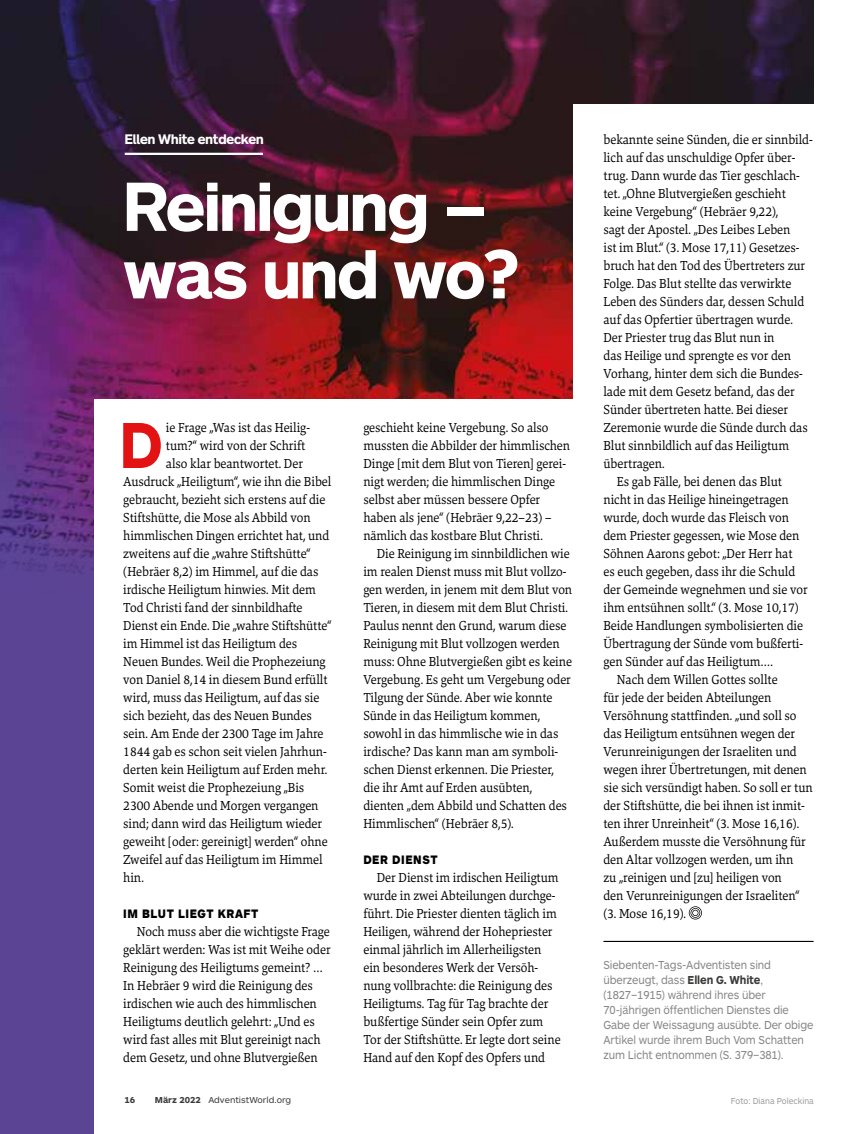
<style>
.page{position:relative;width:864px;height:1134px;background:#fff}
.page>*{position:absolute;margin:0;border:0;box-sizing:border-box;transform-origin:0 0}
.t1{font:700 67.5px/67.5px "ARS Maquette Pro";color:#fff}
.t2{font:700 67.5px "ARS Maquette Pro";color:#e41313;scale:.9 1}
.t3{font:13.5px/18px "Danton";color:#000;scale:.9 1}
.t4{font:700 13.5px "ARS Maquette Pro";color:#fff}
.t5{font:900 12.75px "ARS Maquette Pro";letter-spacing:.05em;color:#000;scale:.9 1}
.t6{font:12px/15px "ARS Maquette Pro";letter-spacing:-.01em;color:#878786;scale:.9 1}
.t7{font:9px "ARS Maquette Pro";letter-spacing:.035em;color:#3c3c3b}
.t8{font:9px "ARS Maquette Pro";color:#9d9d9c;scale:.9 1}
.t9{font:700 9px "ARS Maquette Pro";color:#3c3c3b}
.s1{font-weight:700;color:#3c3c3b}
.s2{font-weight:700}
</style>
<div class="page">
<div style="left:0;top:0;width:814px;height:1134px;background:#5c4495"></div>
<img style="left:0;top:0;width:814px;height:600px">
<div style="left:95px;top:400px;width:757px;height:734px;background:#fff"></div>
<hr style="left:125px;top:153px;width:138px;height:2px;background:#fff">
<div style="left:574px;top:105px;width:278px;height:298px;background:#fff"></div>
<hr style="left:603px;top:941px;width:211px;height:1px;background:#000">
<svg style="left:689px;top:906px;width:13px;height:14px"></svg>
<p class="t4" style="left:125px;top:133px;width:140px">Ellen White entdecken</p>
<p class="t3" style="left:603px;top:131px;width:234px">bekannte seine Sünden, die er sinnbild-</p>
<p class="t3" style="left:603px;top:149px;width:215px">lich auf das unschuldige Opfer über-</p>
<p class="t3" style="left:603px;top:167px;width:220px">trug. Dann wurde das Tier geschlach-</p>
<p class="t3" style="left:603px;top:185px;width:204px">tet. „Ohne Blutvergießen geschieht</p>
<p class="t3" style="left:603px;top:203px;width:196px">keine Vergebung“ (Hebräer 9,22),</p>
<p class="t3" style="left:603px;top:221px;width:209px">sagt der Apostel. „Des Leibes Leben</p>
<p class="t3" style="left:603px;top:239px;width:219px">ist im Blut.“ (3. Mose 17,11) Gesetzes-</p>
<p class="t3" style="left:603px;top:257px;width:226px">bruch hat den Tod des Übertreters zur</p>
<p class="t3" style="left:603px;top:275px;width:210px">Folge. Das Blut stellte das verwirkte</p>
<p class="t3" style="left:603px;top:293px;width:225px">Leben des Sünders dar, dessen Schuld</p>
<p class="t3" style="left:603px;top:311px;width:212px">auf das Opfertier übertragen wurde.</p>
<p class="t3" style="left:603px;top:329px;width:191px">Der Priester trug das Blut nun in</p>
<p class="t3" style="left:603px;top:347px;width:210px">das Heilige und sprengte es vor den</p>
<p class="t3" style="left:603px;top:365px;width:223px">Vorhang, hinter dem sich die Bundes-</p>
<p class="t3" style="left:603px;top:383px;width:214px">lade mit dem Gesetz befand, das der</p>
<p class="t3" style="left:603px;top:401px;width:207px">Sünder übertreten hatte. Bei dieser</p>
<p class="t3" style="left:603px;top:419px;width:228px">Zeremonie wurde die Sünde durch das</p>
<p class="t3" style="left:603px;top:437px;width:208px">Blut sinnbildlich auf das Heiligtum</p>
<p class="t3" style="left:603px;top:455px;width:69px">übertragen.</p>
<p class="t3" style="left:617px;top:473px;width:185px">Es gab Fälle, bei denen das Blut</p>
<p class="t3" style="left:603px;top:491px;width:207px">nicht in das Heilige hineingetragen</p>
<p class="t3" style="left:603px;top:509px;width:208px">wurde, doch wurde das Fleisch von</p>
<p class="t3" style="left:603px;top:527px;width:219px">dem Priester gegessen, wie Mose den</p>
<p class="t3" style="left:603px;top:545px;width:211px">Söhnen Aarons gebot: „Der Herr hat</p>
<p class="t3" style="left:603px;top:563px;width:214px">es euch gegeben, dass ihr die Schuld</p>
<p class="t3" style="left:603px;top:581px;width:228px">der Gemeinde wegnehmen und sie vor</p>
<p class="t3" style="left:603px;top:599px;width:218px">ihm entsühnen sollt.“ (3. Mose 10,17)</p>
<p class="t3" style="left:603px;top:617px;width:223px">Beide Handlungen symbolisierten die</p>
<p class="t3" style="left:603px;top:635px;width:223px">Übertragung der Sünde vom bußferti-</p>
<p class="t3" style="left:603px;top:653px;width:190px">gen Sünder auf das Heiligtum….</p>
<p class="t3" style="left:617px;top:671px;width:180px">Nach dem Willen Gottes sollte</p>
<p class="t3" style="left:603px;top:689px;width:188px">für jede der beiden Abteilungen</p>
<p class="t3" style="left:603px;top:707px;width:216px">Versöhnung stattfinden. „und soll so</p>
<p class="t3" style="left:603px;top:725px;width:215px">das Heiligtum entsühnen wegen der</p>
<p class="t3" style="left:603px;top:743px;width:216px">Verunreinigungen der Israeliten und</p>
<p class="t3" style="left:603px;top:761px;width:227px">wegen ihrer Übertretungen, mit denen</p>
<p class="t3" style="left:603px;top:779px;width:234px">sie sich versündigt haben. So soll er tun</p>
<p class="t3" style="left:603px;top:797px;width:225px">der Stiftshütte, die bei ihnen ist inmit-</p>
<p class="t3" style="left:603px;top:815px;width:219px">ten ihrer Unreinheit“ (3. Mose 16,16).</p>
<p class="t3" style="left:603px;top:833px;width:226px">Außerdem musste die Versöhnung für</p>
<p class="t3" style="left:603px;top:851px;width:212px">den Altar vollzogen werden, um ihn</p>
<p class="t3" style="left:603px;top:869px;width:200px">zu „reinigen und [zu] heiligen von</p>
<p class="t3" style="left:603px;top:887px;width:219px">den Verunreinigungen der Israeliten“</p>
<p class="t3" style="left:603px;top:905px;width:93px">(3. Mose 16,19).</p>
<h1 class="t1" style="left:124px;top:175px;width:398px">Reinigung – was und wo?</h1>
<h1 class="t2" style="left:119px;top:412px;width:50px">D</h1>
<p class="t3" style="left:166px;top:419px;width:162px">ie Frage „Was ist das Heilig-</p>
<p class="t3" style="left:363px;top:419px;width:231px">geschieht keine Vergebung. So also mussten die Abbilder der himmlischen Dinge [mit dem Blut von Tieren] gerei&shy;nigt werden; die himmlischen Dinge selbst aber müssen bessere Opfer haben als jene“ (Hebräer 9,22–23) – nämlich das kostbare Blut Christi.</p>
<p class="t3" style="left:363px;top:545px;width:233px;text-indent:13px">Die Reinigung im sinnbildlichen wie im realen Dienst muss mit Blut vollzo&shy;gen werden, in jenem mit dem Blut von Tieren, in diesem mit dem Blut Christi.<br>Paulus nennt den Grund, warum diese Reinigung mit Blut vollzogen werden muss: Ohne Blutvergießen gibt es keine Vergebung. Es geht um Vergebung oder Tilgung der Sünde. Aber wie konnte Sünde in das Heiligtum kommen, sowohl in das himmlische wie in das irdische? Das kann man am symboli&shy;schen Dienst erkennen. Die Priester, die ihr Amt auf Erden ausübten, dienten „dem Abbild und Schatten des Himmlischen“ (Hebräer 8,5).</p>
<p class="t5" style="left:363px;top:853px;width:84px">DER DIENST</p>
<p class="t3" style="left:363px;top:869px;width:221px;text-indent:14px">Der Dienst im irdischen Heiligtum wurde in zwei Abteilungen durchge&shy;führt. Die Priester dienten täglich im Heiligen, während der Hohepriester einmal jährlich im Allerheiligsten ein besonderes Werk der Versöh&shy;nung vollbrachte: die Reinigung des Heiligtums. Tag für Tag brachte der bußfertige Sünder sein Opfer zum Tor der Stiftshütte. Er legte dort seine Hand auf den Kopf des Opfers und</p>
<p class="t3" style="left:166px;top:437px;width:156px">tum?“ wird von der Schrift</p>
<p class="t3" style="left:166px;top:455px;width:154px">also klar beantwortet. Der</p>
<p class="t3" style="left:123px;top:473px;width:233px">Ausdruck „Heiligtum“, wie ihn die Bibel</p>
<p class="t3" style="left:123px;top:491px;width:226px">gebraucht, bezieht sich erstens auf die</p>
<p class="t3" style="left:123px;top:509px;width:210px">Stiftshütte, die Mose als Abbild von</p>
<p class="t3" style="left:123px;top:527px;width:230px">himmlischen Dingen errichtet hat, und</p>
<p class="t3" style="left:123px;top:545px;width:210px">zweitens auf die „wahre Stiftshütte“</p>
<p class="t3" style="left:123px;top:563px;width:218px">(Hebräer 8,2) im Himmel, auf die das</p>
<p class="t3" style="left:123px;top:581px;width:215px">irdische Heiligtum hinwies. Mit dem</p>
<p class="t3" style="left:123px;top:599px;width:201px">Tod Christi fand der sinnbildhafte</p>
<p class="t3" style="left:123px;top:617px;width:233px">Dienst ein Ende. Die „wahre Stiftshütte“</p>
<p class="t3" style="left:123px;top:635px;width:195px">im Himmel ist das Heiligtum des</p>
<p class="t3" style="left:123px;top:653px;width:226px">Neuen Bundes. Weil die Prophezeiung</p>
<p class="t3" style="left:123px;top:671px;width:228px">von Daniel 8,14 in diesem Bund erfüllt</p>
<p class="t3" style="left:123px;top:689px;width:220px">wird, muss das Heiligtum, auf das sie</p>
<p class="t3" style="left:123px;top:707px;width:211px">sich bezieht, das des Neuen Bundes</p>
<p class="t3" style="left:123px;top:725px;width:224px">sein. Am Ende der 2300 Tage im Jahre</p>
<p class="t3" style="left:123px;top:743px;width:228px">1844 gab es schon seit vielen Jahrhun-</p>
<p class="t3" style="left:123px;top:761px;width:228px">derten kein Heiligtum auf Erden mehr.</p>
<p class="t3" style="left:123px;top:779px;width:203px">Somit weist die Prophezeiung „Bis</p>
<p class="t3" style="left:123px;top:797px;width:218px">2300 Abende und Morgen vergangen</p>
<p class="t3" style="left:123px;top:815px;width:223px">sind; dann wird das Heiligtum wieder</p>
<p class="t3" style="left:123px;top:833px;width:229px">geweiht [oder: gereinigt] werden“ ohne</p>
<p class="t3" style="left:123px;top:851px;width:223px">Zweifel auf das Heiligtum im Himmel</p>
<p class="t3" style="left:123px;top:869px;width:24px">hin.</p>
<p class="t5" style="left:123px;top:907px;width:152px">IM BLUT LIEGT KRAFT</p>
<p class="t3" style="left:123px;top:923px;width:232px;text-indent:13px">Noch muss aber die wichtigste Frage geklärt werden: Was ist mit Weihe oder Reinigung des Heiligtums gemeint? … In Hebräer 9 wird die Reinigung des irdischen wie auch des himmlischen Heiligtums deutlich gelehrt: „Und es wird fast alles mit Blut gereinigt nach dem Gesetz, und ohne Blutvergießen</p>
<p class="t6" style="left:603px;top:958px;width:235px">Siebenten-Tags-Adventisten sind überzeugt, dass <span class="s1">Ellen G. White</span>, (1827–1915) während ihres über 70-jährigen öffentlichen Dienstes die Gabe der Weissagung ausübte. Der obige Artikel wurde ihrem Buch Vom Schatten zum Licht entnommen (S. 379–381).</p>
<p class="t8" style="left:731px;top:1096px;width:94px">Foto: Diana Poleckina</p>
<p class="t9" style="left:124px;top:1095px;width:12px">16</p>
<p class="t7" style="left:155px;top:1095px;width:138px"><span class="s2">März 2022</span> AdventistWorld.org</p>
</div>
